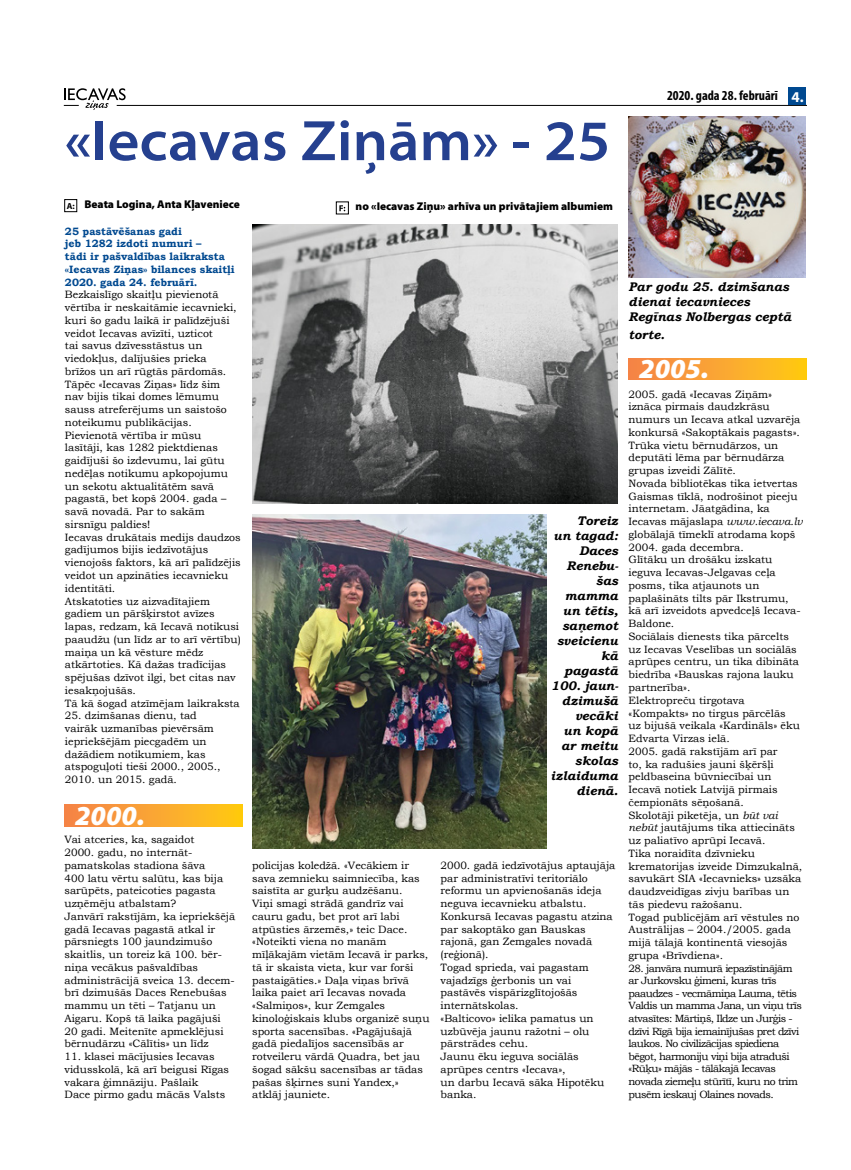
<style>
.page{position:relative;width:851px;height:1170px;background:#fff}
.page>*{position:absolute;margin:0;border:0;box-sizing:border-box;transform-origin:0 0}
.t1{font:600 semi-expanded 57.5px "Myriad Pro";color:#25408f}
.t2{font:italic 900 27.5px "Myriad Pro";color:#fff}
.t3{font:700 condensed 13.75px "Myriad Pro";color:#000}
.t4{font:italic 700 12.5px/15px "Bookman Old Style";color:#000;text-align:right}
.t5{font:900 11.25px "Myriad Pro";color:#000}
.t6{font:10.62px/12.8px "Bookman Old Style";color:#000}
.t7{font:700 10.62px/12.8px "Bookman Old Style";color:#004990}
.t8{font:10.5px/12.6px "Bookman Old Style";letter-spacing:-.05em;color:#000}
.s1{font-stretch:normal;font-size:15px;color:#fff}
.s2{font-weight:700;font-size:8.75px}
.s3{font-style:italic}
</style>
<div class="page">
<hr style="left:117px;top:105px;width:689px;height:1px;background:#000">
<svg style="left:64px;top:88px;width:62px;height:22px"></svg>
<div style="left:788px;top:87px;width:18px;height:18px;background:#004990"></div>
<div style="left:64px;top:804px;width:179px;height:22px;background:linear-gradient(to right,#f5824c,#ffca15)"></div>
<div style="left:628px;top:358px;width:178px;height:21px;background:linear-gradient(to right,#f5824c,#ffc915)"></div>
<div style="left:64px;top:199px;width:13px;height:13px;border:1px solid #000"></div>
<img style="left:252px;top:225px;width:366px;height:278px">
<img style="left:252px;top:514px;width:294px;height:334px">
<svg style="left:339px;top:205px;width:6px;height:6px"></svg>
<img style="left:628px;top:117px;width:177px;height:161px">
<h1 class="t1" style="left:64px;top:109px;width:547px">«Iecavas Ziņām» - 25</h1>
<p class="t3" style="left:667px;top:87px;width:138px">2020. gada 28. februārī <span class="s1">4.</span></p>
<p class="t5" style="left:67px;top:198px;width:174px"><span class="s2">A:</span> Beata Logina, Anta Kļaveniece</p>
<p class="t7" style="left:65px;top:224px;width:171px">25 pastāvēšanas gadi<br>jeb 1282 izdoti numuri –<br>tādi ir pašvaldības laikraksta «Iecavas Ziņas» bilances skaitļi<br>2020. gada 24. februārī.</p>
<p class="t6" style="left:65px;top:288px;width:177px">Bezkaislīgo skaitļu pievienotā vērtība ir neskaitāmie iecavnieki, kuri šo gadu laikā ir palīdzējuši veidot Iecavas avīzīti, uzticot<br>tai savus dzīvesstāstus un viedokļus, dalījušies prieka<br>brīžos un arī rūgtās pārdomās.<br>Tāpēc «Iecavas Ziņas» līdz šim nav bijis tikai domes lēmumu sauss atreferējums un saistošo noteikumu publikācijas.<br>Pievienotā vērtība ir mūsu lasītāji, kas 1282 piektdienas gaidījuši šo izdevumu, lai gūtu nedēļas notikumu apkopojumu un sekotu aktualitātēm savā pagastā, bet kopš 2004. gada – savā novadā. Par to sakām sirsnīgu paldies!<br>Iecavas drukātais medijs daudzos gadījumos bijis iedzīvotājus vienojošs faktors, kā arī palīdzējis veidot un apzināties iecavnieku identitāti.<br>Atskatoties uz aizvadītajiem gadiem un pāršķirstot avīzes lapas, redzam, kā Iecavā notikusi paaudžu (un līdz ar to arī vērtību) maiņa un kā vēsture mēdz atkārtoties. Kā dažas tradīcijas spējušas dzīvot ilgi, bet citas nav iesakņojušās.<br>Tā kā šogad atzīmējam laikraksta</p>
<p class="t6" style="left:65px;top:709px;width:157px">25. dzimšanas dienu, tad vairāk uzmanības pievērsām iepriekšējām piecgadēm un dažādiem notikumiem, kas atspoguļoti tieši 2000., 2005.,<br>2010. un 2015. gadā.</p>
<h2 class="t2" style="left:75px;top:799px;width:71px">2000.</h2>
<p class="t6" style="left:64px;top:833px;width:172px">Vai atceries, ka, sagaidot<br>2000. gadu, no internāt&shy;pamatskolas stadiona šāva<br>400 latu vērtu salūtu, kas bija sarūpēts, pateicoties pagasta uzņēmēju atbalstam?<br>Janvārī rakstījām, ka iepriekšējā gadā Iecavas pagastā atkal ir pārsniegts 100 jaundzimušo skaitlis, un toreiz kā 100. bēr&shy;niņa vecākus pašvaldības administrācijā sveica 13. decem&shy;brī dzimušās Daces Renebušas mammu un tēti – Tatjanu un<br>Aigaru. Kopš tā laika pagājuši<br>20 gadi. Meitenīte apmeklējusi bērnudārzu «Cālītis» un līdz</p>
<p class="t6" style="left:64px;top:1050px;width:166px">11. klasei mācījusies Iecavas vidusskolā, kā arī beigusi Rīgas vakara ģimnāziju. Pašlaik<br>Dace pirmo gadu mācās Valsts</p>
<p class="t5" style="left:355px;top:200px;width:259px">no «Iecavas Ziņu» arhīva un privātajiem albumiem</p>
<p class="t4" style="left:550px;top:513px;width:69px">Toreiz<br>un tagad:<br>Daces<br>Renebu&shy;šas mamma un tētis, saņemot sveicienu kā pagastā<br>100. jaun&shy;dzimušā vecāki<br>un kopā ar meitu skolas izlaiduma dienā.</p>
<p class="t6" style="left:252px;top:858px;width:179px">policijas koledžā. «Vecākiem ir sava zemnieku saimniecība, kas saistīta ar gurķu audzēšanu.<br>Viņi smagi strādā gandrīz vai cauru gadu, bet prot arī labi atpūsties ārzemēs,» teic Dace. «Noteikti viena no manām mīļākajām vietām Iecavā ir parks, tā ir skaista vieta, kur var forši pastaigāties.» Daļa viņas brīvā laika paiet arī Iecavas novada «Salmiņos», kur Zemgales kinoloģiskais klubs organizē suņu sporta sacensības. «Pagājušajā gadā piedalījos sacensībās ar rotveileru vārdā Quadra, bet jau šogad sākšu sacensības ar tādas pašas šķirnes suni Yandex,» atklāj jauniete.</p>
<p class="t6" style="left:440px;top:858px;width:176px">2000. gadā iedzīvotājus aptaujāja par administratīvi teritoriālo reformu un apvienošanās ideja neguva iecavnieku atbalstu.<br>Konkursā Iecavas pagastu atzina par sakoptāko gan Bauskas rajonā, gan Zemgales novadā (reģionā).<br>Togad sprieda, vai pagastam vajadzīgs ģerbonis un vai pastāvēs vispārizglītojošās internātskolas.<br>«Balticovo» ielika pamatus un uzbūvēja jaunu ražotni – olu pārstrādes cehu.<br>Jaunu ēku ieguva sociālās aprūpes centrs «Iecava»,<br>un darbu Iecavā sāka Hipotēku banka.</p>
<p class="t4" style="left:628px;top:279px;width:164px;text-align:left">Par godu 25. dzimšanas dienai iecavnieces<br>Regīnas Nolbergas ceptā</p>
<p class="t4" style="left:628px;top:327px;width:37px">torte.</p>
<h2 class="t2" style="left:639px;top:353px;width:71px">2005.</h2>
<p class="t6" style="left:628px;top:387px;width:175px">2005. gadā «Iecavas Ziņām» iznāca pirmais daudzkrāsu numurs un Iecava atkal uzvarēja konkursā «Sakoptākais pagasts».<br>Trūka vietu bērnudārzos, un deputāti lēma par bērnudārza grupas izveidi Zālītē.<br>Novada bibliotēkas tika ietvertas<br>Gaismas tīklā, nodrošinot pieeju internetam. Jāatgādina, ka<br>Iecavas mājaslapa <span class="s3">www.iecava.lv </span>globālajā tīmeklī atrodama kopš<br>2004. gada decembra.<br>Glītāku un drošāku izskatu ieguva Iecavas-Jelgavas ceļa posms, tika atjaunots un paplašināts tilts pār Ikstrumu, kā arī izveidots apvedceļš Iecava-<br>Baldone.<br>Sociālais dienests tika pārcelts uz Iecavas Veselības un sociālās aprūpes centru, un tika dibināta biedrība «Bauskas rajona lauku partnerība».<br>Elektropreču tirgotava «Kompakts» no tirgus pārcēlās<br>uz bijušā veikala «Kardināls» ēku<br>Edvarta Virzas ielā.<br>2005. gadā rakstījām arī par<br>to, ka radušies jauni šķēršļi peldbaseina būvniecībai un<br>Iecavā notiek Latvijā pirmais čempionāts sēņošanā.<br>Skolotāji piketēja, un <span class="s3">būt vai nebūt</span> jautājums tika attiecināts uz paliatīvo aprūpi Iecavā.<br>Tika noraidīta dzīvnieku krematorijas izveide Dimzukalnā, savukārt SIA «Iecavnieks» uzsāka daudzveidīgas zivju barības un tās piedevu ražošanu.<br>Togad publicējām arī vēstules no<br>Austrālijas – 2004./2005. gada mijā tālajā kontinentā viesojās grupa «Brīvdiena».</p>
<p class="t8" style="left:628px;top:961px;width:175px">28. janvāra numurā iepazīstinājām ar Jurkovsku ģimeni, kuras trīs paaudzes - vecmāmiņa Lauma, tētis Valdis un mamma Jana, un viņu trīs atvasītes: Mārtiņš, Ildze un Jurģis - dzīvi Rīgā bija iemainījušas pret dzīvi laukos. No civilizācijas spiediena bēgot, harmoniju viņi bija atraduši «Rūķu» mājās - tālākajā Iecavas novada ziemeļu stūrītī, kuru no trim pusēm ieskauj Olaines novads.</p>
</div>
